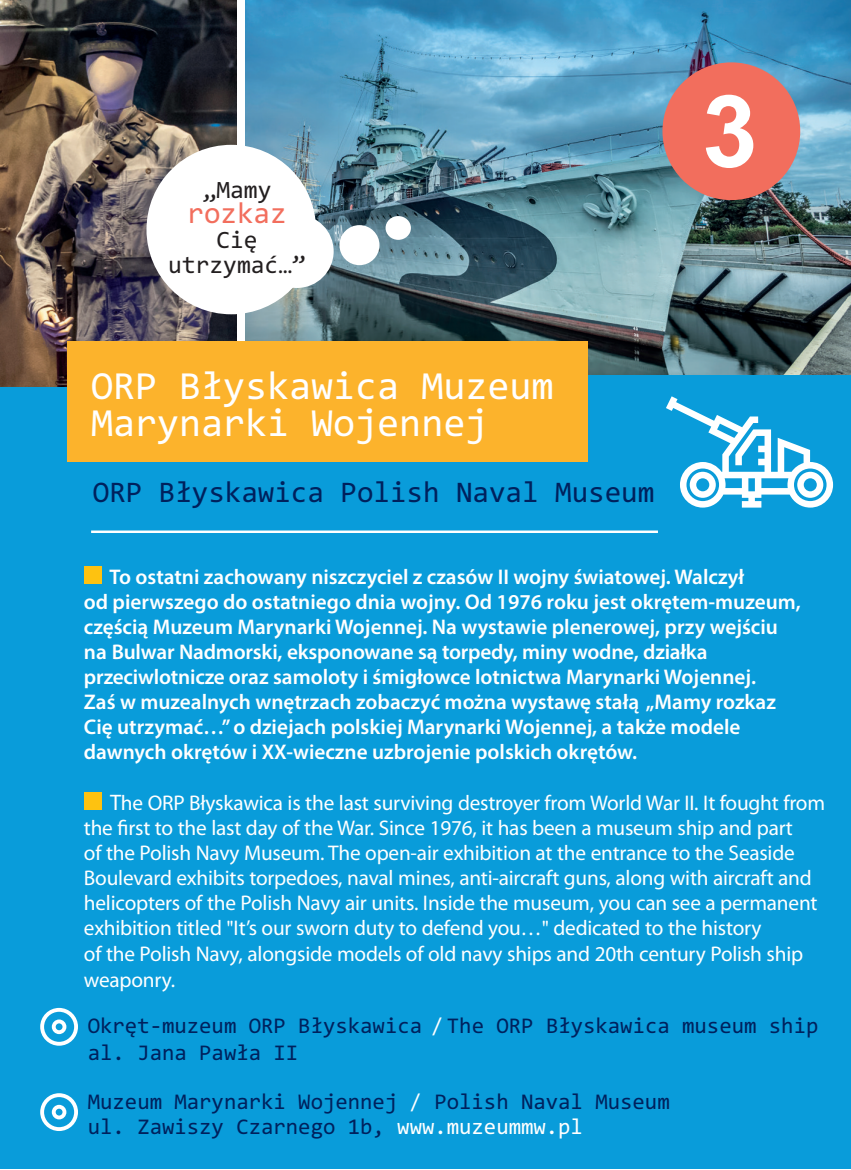
<style>
.page{position:relative;width:851px;height:1170px;background:#fff}
.page>*{position:absolute;margin:0;border:0;box-sizing:border-box;transform-origin:0 0}
.t1{font:700 100px "Arial";color:#fff}
.t2{font:40px/37.5px "Consolas";color:#fff}
.t3{font:30px "Consolas";color:#00215d}
.t4{font:30px "Consolas";color:#f26e5d}
.t5{font:25px/25px "Consolas";color:#231f20;text-align:center}
.t6{font:22.5px/48.2px "Consolas";color:#00215d}
.t7{font:22.5px "Consolas";color:#fff}
.t8{font:21.25px/25.2px "Myriad Pro";letter-spacing:-.01em;color:#fff}
.t9{font:600 21.25px/25px "Myriad Pro";color:#fff}
.s1{font-size:22.5px}
.s2{font-family:"Proxima Nova"}
.s3{color:#fff}
</style>
<div class="page">
<img style="left:245px;top:0;width:605px;height:376px">
<div style="left:662px;top:62px;width:138px;height:138px;background:#f26e5d;border-radius:50%"></div>
<div style="left:1px;top:376px;width:849px;height:792px;background:#099cda"></div>
<div style="left:84px;top:566px;width:18px;height:18px;background:#fec210"></div>
<div style="left:84px;top:792px;width:18px;height:18px;background:#fec210"></div>
<hr style="left:91px;top:530px;width:567px;height:3px;background:#fff">
<img style="left:1px;top:0;width:235px;height:387px">
<div style="left:67px;top:341px;width:520px;height:120px;background:#fcb32c"></div>
<svg style="left:40px;top:1007px;width:38px;height:38px"></svg>
<svg style="left:666px;top:396px;width:166px;height:111px"></svg>
<div style="left:146px;top:145px;width:170px;height:169px;background:#fff;border-radius:50%"></div>
<div style="left:260px;top:214px;width:73px;height:74px;background:#fff;border-radius:50%"></div>
<div style="left:339px;top:225px;width:40px;height:40px;background:#fff;border-radius:50%"></div>
<div style="left:385px;top:216px;width:26px;height:24px;background:#fff;border-radius:50%"></div>
<svg style="left:40px;top:1093px;width:38px;height:37px"></svg>
<p class="t5" style="left:203px;top:179px;width:70px">„Mamy</p>
<h3 class="t4" style="left:187px;top:200px;width:100px">rozkaz</h3>
<p class="t5" style="left:168px;top:229px;width:139px">Cię utrzymać…”</p>
<h2 class="t2" style="left:91px;top:370px;width:464px">ORP Błyskawica Muzeum<br>Marynarki Wojennej</h2>
<h3 class="t3" style="left:93px;top:479px;width:563px">ORP Błyskawica Polish Naval Museum</h3>
<h1 class="t1" style="left:702px;top:94px;width:57px">3</h1>
<p class="t9" style="left:84px;top:566px;width:718px;text-indent:26px">To ostatni zachowany niszczyciel z czasów II wojny światowej. Walczył<br>od pierwszego do ostatniego dnia wojny. Od 1976 roku jest okrętem-muzeum, częścią Muzeum Marynarki Wojennej. Na wystawie plenerowej, przy wejściu na Bulwar Nadmorski, eksponowane są torpedy, miny wodne, działka przeciwlotnicze oraz samoloty i śmigłowce lotnictwa Marynarki Wojennej.<br>Zaś w muzealnych wnętrzach zobaczyć można wystawę stałą „Mamy rozkaz Cię utrzymać…” o dziejach polskiej Marynarki Wojennej, a także modele dawnych okrętów i XX-wieczne uzbrojenie polskich okrętów.</p>
<p class="t8" style="left:84px;top:792px;width:742px;text-indent:26px"><span class="s1">T</span>he ORP Błyskawica is the last surviving destroyer from World War II. It fought from the first to the last day of the War. Since 1976, it has been a museum ship and part<br>of the Polish Navy Museum. The open-air exhibition at the entrance to the Seaside Boulevard exhibits torpedoes, naval mines, anti-aircraft guns, along with aircraft and helicopters of the Polish Navy air units. Inside the museum, you can see a permanent exhibition titled <span class="s2">"</span>It’s our sworn duty to defend you…<span class="s2">"</span> dedicated to the history<br>of the Polish Navy, alongside models of old navy ships and 20th century Polish ship weaponry.</p>
<p class="t7" style="left:431px;top:1015px;width:14px">/</p>
<p class="t6" style="left:88px;top:1030px;width:583px">al. Jana Pawła II<br>Muzeum Marynarki Wojennej <span class="s3">/</span> Polish Naval Museum</p>
<p class="t6" style="left:88px;top:1103px;width:496px">ul. Zawiszy Czarnego 1b, <span class="s3">www.muzeummw.pl</span></p>
<p class="t6" style="left:88px;top:1003px;width:732px">Okręt-muzeum ORP Błyskawica The ORP Błyskawica museum ship</p>
</div>
